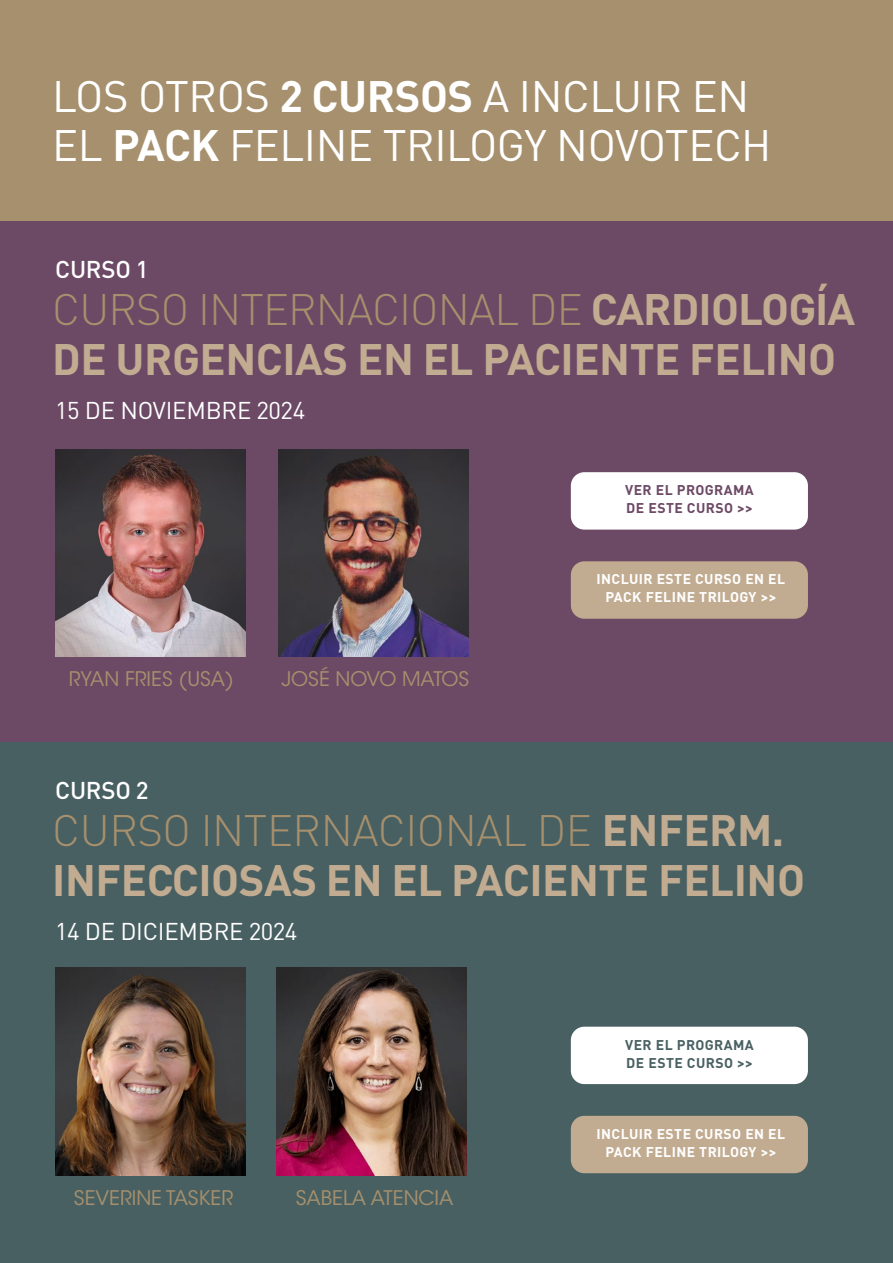
<style>
.page{position:relative;width:893px;height:1263px;background:#fff}
.page>*{position:absolute;margin:0;border:0;box-sizing:border-box;transform-origin:0 0}
.t1{font:700 43.5px/49.5px "DIN Pro";letter-spacing:-.01em;color:#c2ac91}
.t2{font:43.5px/49.5px "DIN Pro";letter-spacing:-.01em;color:#fff}
.t3{font:24px "DIN Pro";letter-spacing:-.01em;color:#fff}
.t4{font:500 24px "DIN Pro";letter-spacing:-.01em;color:#fff}
.t5{font:19.95px "ITC Avant Garde Std";color:#a6906d}
.t6{font:700 13.95px/17.9px "DIN Pro";letter-spacing:.03em;color:#fff;text-align:center}
.t7{font:700 13.95px/17.9px "DIN Pro";letter-spacing:.03em;color:#496062}
.t8{font:700 13.95px/17.9px "DIN Pro";letter-spacing:.03em;color:#6c4965}
.s1{font-weight:700}
.s2{font-weight:300;color:#a6906d}
</style>
<div class="page">
<div style="left:0;top:0;width:893px;height:221px;background:#a6906d"></div>
<div style="left:0;top:742px;width:893px;height:521px;background:#496062"></div>
<img style="left:56px;top:968px;width:190px;height:207px">
<img style="left:277px;top:968px;width:190px;height:207px">
<div style="left:571px;top:1027px;width:237px;height:57px;background:#fff;border-radius:13px"></div>
<div style="left:571px;top:1116px;width:237px;height:57px;background:#c2ac91;border-radius:13px"></div>
<div style="left:0;top:221px;width:893px;height:521px;background:#6c4965"></div>
<img style="left:56px;top:449px;width:190px;height:208px">
<img style="left:279px;top:449px;width:189px;height:208px">
<div style="left:571px;top:472px;width:237px;height:58px;background:#fff;border-radius:13px"></div>
<div style="left:571px;top:561px;width:237px;height:58px;background:#c2ac91;border-radius:13px"></div>
<p class="t2" style="left:52px;top:70px;width:721px">LOS OTROS <span class="s1">2 CURSOS</span> A INCLUIR EN<br>EL <span class="s1">PACK</span> FELINE TRILOGY NOVOTECH</p>
<p class="t4" style="left:55px;top:253px;width:95px">CURSO 1</p>
<p class="t1" style="left:52px;top:283px;width:804px"><span class="s2">CURSO INTERNACIONAL DE</span> CARDIOLOGÍA<br>DE URGENCIAS EN EL PACIENTE FELINO</p>
<p class="t3" style="left:55px;top:394px;width:252px">15 DE NOVIEMBRE 2024</p>
<p class="t5" style="left:69px;top:667px;width:166px">RYAN FRIES (USA)</p>
<p class="t5" style="left:281px;top:667px;width:189px">JOSÉ NOVO MATOS</p>
<p class="t4" style="left:55px;top:774px;width:95px">CURSO 2</p>
<p class="t8" style="left:625px;top:481px;width:130px">VER EL PROGRAMA<br>DE ESTE CURSO &gt;&gt;</p>
<p class="t6" style="left:597px;top:570px;width:190px">INCLUIR ESTE CURSO EN EL<br>PACK FELINE TRILOGY &gt;&gt;</p>
<p class="t1" style="left:52px;top:804px;width:754px"><span class="s2">CURSO INTERNACIONAL DE</span> ENFERM.<br>INFECCIOSAS EN EL PACIENTE FELINO</p>
<p class="t3" style="left:55px;top:915px;width:244px">14 DE DICIEMBRE 2024</p>
<p class="t5" style="left:74px;top:1185px;width:161px">SEVERINE TASKER</p>
<p class="t5" style="left:296px;top:1185px;width:159px">SABELA ATENCIA</p>
<p class="t7" style="left:625px;top:1035px;width:130px">VER EL PROGRAMA<br>DE ESTE CURSO &gt;&gt;</p>
<p class="t6" style="left:597px;top:1124px;width:190px">INCLUIR ESTE CURSO EN EL<br>PACK FELINE TRILOGY &gt;&gt;</p>
</div>
